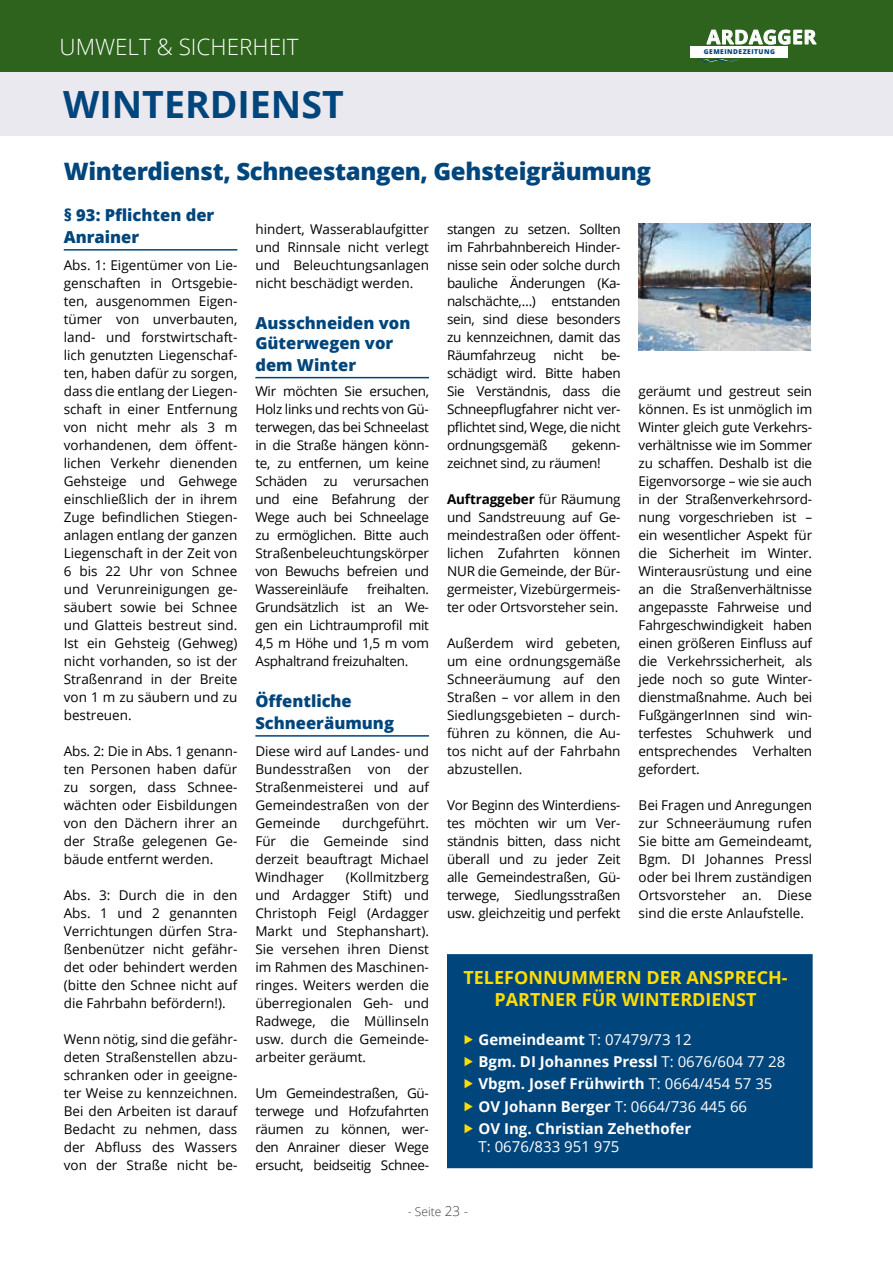
<style>
.page{position:relative;width:893px;height:1263px;background:#fff}
.page>*{position:absolute;margin:0;border:0;box-sizing:border-box;transform-origin:0 0}
.t1{font:700 37.5px "Open Sans";color:#00457b}
.t2{font:800 24px "Open Sans";letter-spacing:-.015em;color:#00457b}
.t3{font:300 22.5px "Open Sans";color:#fff}
.t4{font:700 19.5px "Open Sans";letter-spacing:.025em;color:#fff}
.t5{font:700 18px "Open Sans";color:#fd0}
.t6{font:800 16.5px/21.6px "Open Sans";color:#00457b}
.t7{font:700 15px/22.2px "Open Sans";color:#fff}
.t8{font:15px "Open Sans";color:#fff}
.t9{font:13.5px/18px "Open Sans";color:#000;text-align:justify}
.t10{font:13.5px/18px "Open Sans";letter-spacing:-.02em;color:#000}
.t11{font:300 12px "Open Sans";color:#3e3d40}
.t12{font:800 6.6px "Open Sans";letter-spacing:.075em;color:#00457b}
.s1{font-weight:700}
.s2{font-weight:400}
.s3{font-size:13.5px}
</style>
<div class="page">
<div style="left:0;top:0;width:893px;height:72px;background:#2d631c"></div>
<svg style="left:706px;top:29px;width:111px;height:16px"></svg>
<div style="left:691px;top:46px;width:97px;height:11px;background:#fff"></div>
<svg style="left:694px;top:57px;width:46px;height:6px"></svg>
<div style="left:0;top:72px;width:893px;height:64px;background:#eae9f0"></div>
<hr style="left:64px;top:249px;width:173px;height:2px;background:#00457b">
<hr style="left:255px;top:377px;width:174px;height:1px;background:#00457b">
<hr style="left:255px;top:735px;width:174px;height:2px;background:#00457b">
<div style="left:450px;top:957px;width:360px;height:208px;background:#00457b"></div>
<div style="left:447px;top:954px;width:366px;height:214px;border:6px solid #00457b"></div>
<img style="left:639px;top:224px;width:171px;height:126px">
<h3 class="t3" style="left:60px;top:32px;width:241px">U MWELT &amp; SICHERHEIT</h3>
<h1 class="t1" style="left:63px;top:78px;width:125px">Winterd</h1>
<h1 class="t1" style="left:238px;top:78px;width:108px">ienst</h1>
<h1 class="t1" style="left:112px;top:79px;width:61px">r gra</h1>
<h1 class="t1" style="left:224px;top:79px;width:193px">tulieren!</h1>
<h3 class="t4" style="left:707px;top:23px;width:111px">ARDAGGER</h3>
<p class="t12" style="left:704px;top:47px;width:73px">GEMEINDEZEITUNG</p>
<h2 class="t2" style="left:64px;top:153px;width:589px">Winterdienst, Schneestangen, Gehsteigräumung</h2>
<p class="t6" style="left:64px;top:203px;width:152px">§ 93: Pflichten der<br>Anrainer</p>
<p class="t9" style="left:64px;top:256px;width:175px">Abs. 1: Eigentümer von Lie&shy;genschaften in Ortsgebie&shy;ten, ausgenommen Eigen&shy;tümer von unverbauten, land- und forstwirtschaft&shy;lich genutzten Liegenschaf&shy;ten, haben dafür zu sorgen, dass die entlang der Liegen&shy;schaft in einer Entfernung von nicht mehr als 3 m vorhandenen, dem öffent&shy;lichen Verkehr dienenden Gehsteige und Gehwege einschließlich der in ihrem Zuge befindlichen Stiegen&shy;anlagen entlang der ganzen Liegenschaft in der Zeit von 6 bis 22 Uhr von Schnee und Verunreinigungen ge&shy;säubert sowie bei Schnee und Glatteis bestreut sind.<br>Ist ein Gehsteig (Gehweg) nicht vorhanden, so ist der Straßenrand in der Breite von 1 m zu säubern und zu bestreuen.</p>
<p class="t9" style="left:64px;top:742px;width:175px">Abs. 2: Die in Abs. 1 genann&shy;ten Personen haben dafür zu sorgen, dass Schnee&shy;wächten oder Eisbildungen von den Dächern ihrer an der Straße gelegenen Ge&shy;bäude entfernt werden.</p>
<p class="t9" style="left:64px;top:886px;width:175px">Abs. 3: Durch die in den Abs. 1 und 2 genannten Verrichtungen dürfen Stra&shy;ßenbenützer nicht gefähr&shy;det oder behindert werden (bitte den Schnee nicht auf die Fahrbahn befördern!).</p>
<p class="t9" style="left:64px;top:1030px;width:175px">Wenn nötig, sind die gefähr&shy;deten Straßenstellen abzu&shy;schranken oder in geeigne&shy;ter Weise zu kennzeichnen.<br>Bei den Arbeiten ist darauf Bedacht zu nehmen, dass der Abfluss des Wassers von der Straße nicht be-</p>
<p class="t9" style="left:447px;top:220px;width:175px">stangen zu setzen. Sollten im Fahrbahnbereich Hinder&shy;nisse sein oder solche durch bauliche Änderungen (Ka&shy;nalschächte,…) entstanden sein, sind diese besonders zu kennzeichnen, damit das Räumfahrzeug</p>
<p class="t9" style="left:255px;top:220px;width:175px">hindert, Wasserablaufgitter und Rinnsale nicht verlegt und Beleuchtungsanlagen nicht beschädigt werden.</p>
<p class="t6" style="left:255px;top:312px;width:156px;line-height:19.8px">Ausschneiden von<br>Güterwegen vor</p>
<p class="t6" style="left:255px;top:353px;width:102px">dem Winter</p>
<p class="t9" style="left:255px;top:382px;width:175px">Wir möchten Sie ersuchen, Holz links und rechts von Gü&shy;terwegen, das bei Schneelast in die Straße hängen könn&shy;te, zu entfernen, um keine Schäden zu verursachen und eine Befahrung der Wege auch bei Schneelage zu ermöglichen. Bitte auch Straßenbeleuchtungskörper von Bewuchs befreien und Wassereinläufe</p>
<p class="t9" style="left:447px;top:346px;width:175px;text-indent:154px">be&shy;schädigt wird. Bitte haben Sie Verständnis, dass die Schneepflugfahrer nicht ver&shy;pflichtet sind, Wege, die nicht ordnungsgemäß</p>
<p class="t9" style="left:553px;top:346px;width:31px">nicht</p>
<p class="t9" style="left:639px;top:382px;width:175px">geräumt und gestreut sein können. Es ist unmöglich im Winter gleich gute Verkehrs&shy;verhältnisse wie im Sommer zu schaffen. Deshalb ist die Eigenvorsorge – wie sie auch in der Straßenverkehrsord&shy;nung vorgeschrieben ist – ein wesentlicher Aspekt für die Sicherheit im Winter.<br>Winterausrüstung und eine an die Straßenverhältnisse angepasste Fahrweise und Fahrgeschwindigkeit haben einen größeren Einfluss auf die Verkehrssicherheit, als jede noch so gute Winter&shy;dienstmaßnahme. Auch bei FußgängerInnen sind win&shy;terfestes Schuhwerk und entsprechendes Verhalten gefordert.</p>
<p class="t9" style="left:639px;top:795px;width:175px">Bei Fragen und Anregungen zur Schneeräumung rufen Sie bitte am Gemeindeamt, Bgm. DI Johannes Pressl oder bei Ihrem zuständigen Ortsvorsteher an. Diese sind die erste Anlaufstelle.</p>
<p class="t10" style="left:447px;top:436px;width:175px;text-indent:125px">gekenn&shy;zeichnet sind, zu räumen!</p>
<p class="t9" style="left:447px;top:490px;width:175px"><span class="s1">Auftraggeber</span> für Räumung und Sandstreuung auf Ge&shy;meindestraßen oder öffent&shy;lichen Zufahrten können NUR die Gemeinde, der Bür&shy;germeister, Vizebürgermeis&shy;ter oder Ortsvorsteher sein.</p>
<p class="t9" style="left:447px;top:634px;width:175px">Außerdem wird gebeten, um eine ordnungsgemäße Schneeräumung auf den Straßen – vor allem in den Siedlungsgebieten – durch&shy;führen zu können, die Au&shy;tos nicht auf der Fahrbahn abzustellen.</p>
<p class="t9" style="left:447px;top:796px;width:175px">Vor Beginn des Winterdiens&shy;tes möchten wir um Ver&shy;ständnis bitten, dass nicht überall und zu jeder Zeit alle Gemeindestraßen, Gü&shy;terwege, Siedlungsstraßen usw. gleichzeitig und perfekt</p>
<p class="t9" style="left:255px;top:580px;width:175px;text-indent:112px">freihalten.<br>Grundsätzlich ist an We&shy;gen ein Lichtraumprofil mit 4,5 m Höhe und 1,5 m vom Asphaltrand freizuhalten.</p>
<p class="t6" style="left:255px;top:689px;width:140px">Öffentliche<br>Schneeräumung</p>
<p class="t9" style="left:255px;top:742px;width:175px">Diese wird auf Landes- und Bundesstraßen von der Straßenmeisterei und auf Gemeindestraßen von der Gemeinde</p>
<p class="t9" style="left:255px;top:814px;width:175px;text-indent:87px">durchgeführt.<br>Für die Gemeinde sind derzeit beauftragt Michael Windhager</p>
<p class="t9" style="left:255px;top:868px;width:175px;text-indent:91px">(Kollmitzberg und Ardagger Stift) und Christoph Feigl (Ardagger Markt und Stephanshart).<br>Sie versehen ihren Dienst im Rahmen des Maschinen&shy;ringes. Weiters werden die überregionalen Geh- und Radwege, die Müllinseln usw. durch die Gemeinde&shy;arbeiter geräumt.</p>
<p class="t9" style="left:255px;top:1084px;width:175px">Um Gemeindestraßen, Gü&shy;terwege und Hofzufahrten räumen zu können, wer&shy;den Anrainer dieser Wege ersucht, beidseitig Schnee-</p>
<h3 class="t5" style="left:463px;top:965px;width:123px">Telefonnummer</h3>
<h3 class="t5" style="left:627px;top:965px;width:32px">n der</h3>
<h3 class="t5" style="left:686px;top:965px;width:103px">Ansprech-</h3>
<h3 class="t5" style="left:494px;top:986px;width:188px">partner für Winterd</h3>
<h3 class="t5" style="left:706px;top:986px;width:53px">ienst</h3>
<p class="t7" style="left:478px;top:1028px;width:308px">Gemeindeamt <span class="s2">T: 07479/73 12<br></span>Bgm. DI Johannes Pressl <span class="s2">T: 0676/604 77 28<br></span>Vbgm. Josef Frühwirth <span class="s2">T: 0664/454 57 35<br></span>OV Johann Berger <span class="s2">T: 0664/736 445 66<br></span>OV I ng. Christian Zehethofer</p>
<p class="t8" style="left:478px;top:1136px;width:143px">T: 0676/833 951 975</p>
<p class="t11" style="left:408px;top:1204px;width:62px">- SEITE <span class="s3">23 -</span></p>
</div>
